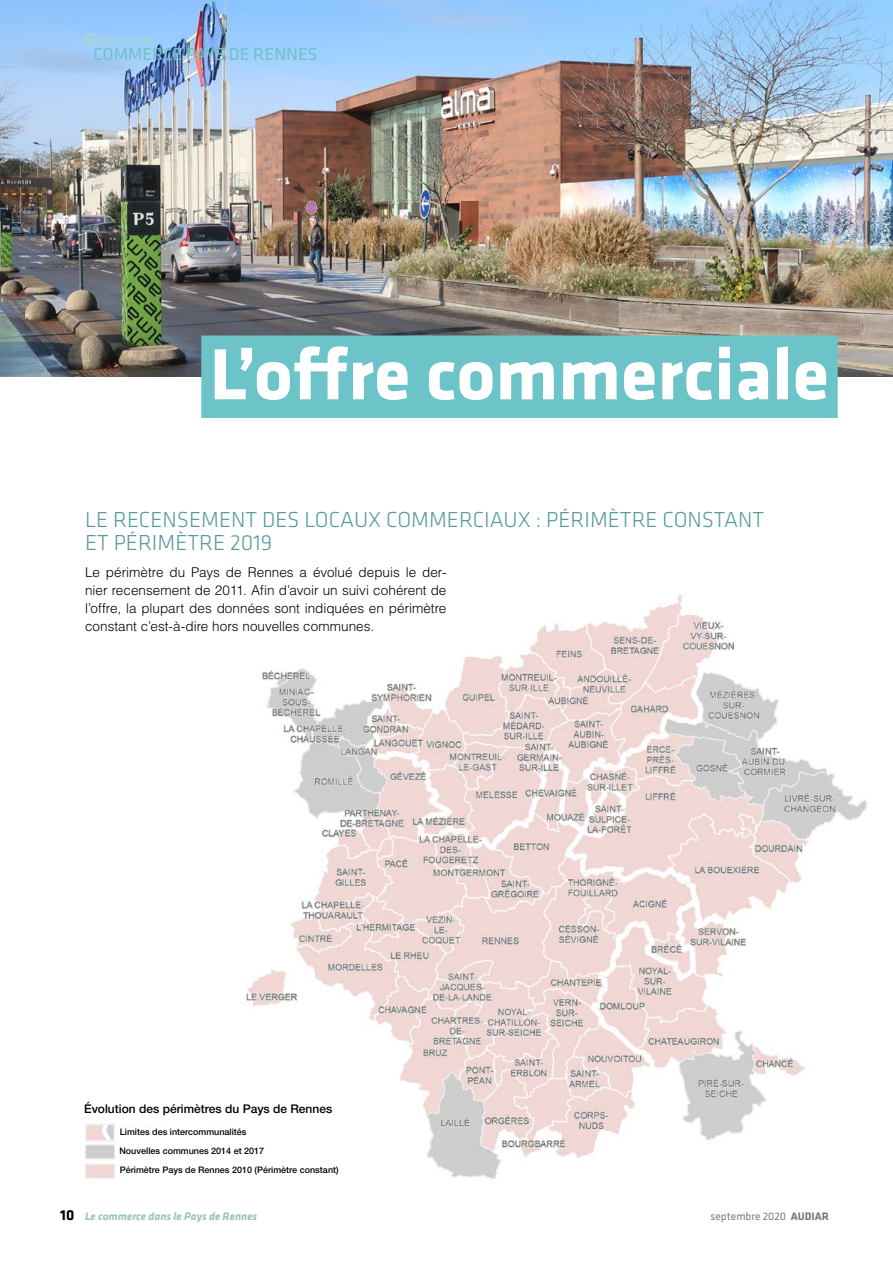
<style>
.page{position:relative;width:893px;height:1263px;background:#fff}
.page>*{position:absolute;margin:0;border:0;box-sizing:border-box;transform-origin:0 0}
.t1{font:700 75px "Klavika";color:#fff}
.t2{font:300 22.5px/22.5px "Klavika";color:#56999c}
.t3{font:18px "Klavika";color:#6cc4c8}
.t4{font:300 13.5px/18px "Helvetica LT Std";letter-spacing:.005em;color:#000;text-align:justify}
.t5{font:500 12px "Helvetica Neue LT Std";color:#000}
.t6{font:italic 700 11.25px "Klavika";color:#9cc0c2}
.t7{font:11.25px "Klavika";color:#7c7b7b}
.t8{font:500 9px/18.9px "Helvetica Neue LT Std";color:#000}
.s1{font-style:normal;font-size:15px;color:#000}
.s2{font-weight:700}
</style>
<div class="page">
<img style="left:0;top:0;width:893px;height:377px">
<img style="left:246px;top:594px;width:621px;height:585px">
<img style="left:84px;top:1083px;width:294px;height:96px">
<div style="left:851px;top:1083px;width:31px;height:95px;background:#fff"></div>
<div style="left:84px;top:1104px;width:298px;height:13px;background:#fff"></div>
<img style="left:88px;top:1126px;width:24px;height:12px">
<div style="left:85px;top:1123px;width:30px;height:18px;border:2px solid #f1f1f1"></div>
<div style="left:120px;top:1128px;width:297px;height:14px;background:#fff"></div>
<div style="left:119px;top:1147px;width:162px;height:13px;background:#fff"></div>
<div style="left:120px;top:1166px;width:247px;height:21px;background:#fff"></div>
<svg style="left:85px;top:33px;width:68px;height:13px"></svg>
<div style="left:201px;top:335px;width:637px;height:83px;background:#6cc4c8"></div>
<h3 class="t3" style="left:94px;top:45px;width:226px">COMMERCE PAYS DE RENNES</h3>
<h1 class="t1" style="left:210px;top:334px;width:621px">L’offre commerciale</h1>
<h2 class="t2" style="left:85px;top:509px;width:681px">LE RECENSEMENT DES LOCAUX COMMERCIAUX : PÉRIMÈTRE CONSTANT<br>ET PÉRIMÈTRE 2019</h2>
<p class="t4" style="left:85px;top:563px;width:363px">Le périmètre du Pays de Rennes a évolué depuis le der&shy;nier recensement de 2011. Afin d’avoir un suivi cohérent de l’offre, la plupart des données sont indiquées en périmètre constant c’est-à-dire hors nouvelles communes.</p>
<p class="t5" style="left:84px;top:1101px;width:250px">Évolution des périmètres du Pays de Rennes</p>
<p class="t8" style="left:119px;top:1122px;width:221px">Limites des intercommunalités<br>Nouvelles communes 2014 et 2017<br>Périmètre Pays de Rennes 2010 (Périmètre constant)</p>
<p class="t6" style="left:60px;top:1210px;width:198px"><span class="s1">10</span> Le commerce dans le Pays de Rennes</p>
<p class="t7" style="left:710px;top:1210px;width:120px">septembre 2020 <span class="s2">AUDIAR</span></p>
</div>
